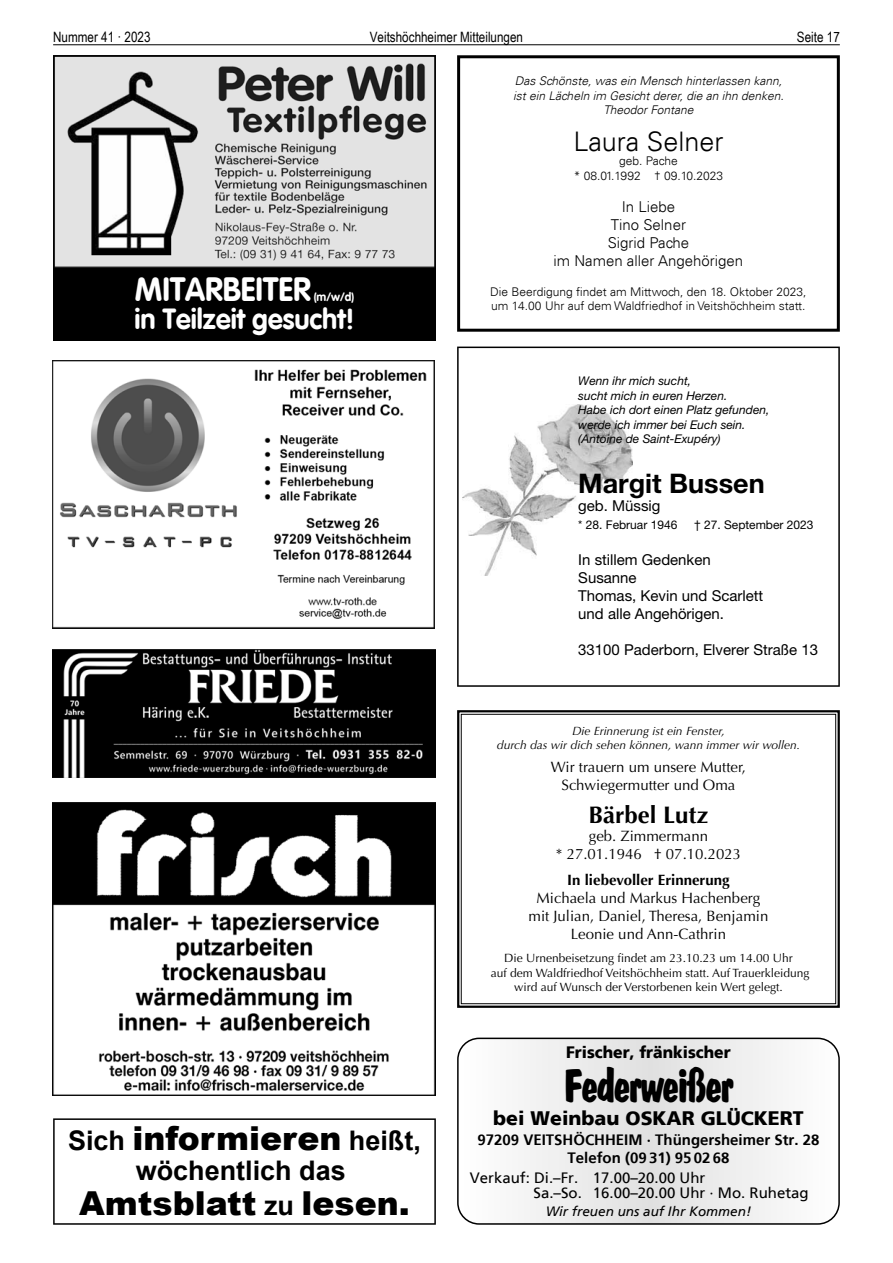
<style>
.page{position:relative;width:893px;height:1263px;background:#fff}
.page>*{position:absolute;margin:0;border:0;box-sizing:border-box;transform-origin:0 0}
.t1{font:700 46.5px "Dom Casual LT";letter-spacing:-.07em;color:#000}
.t2{font:900 33px "Arial";color:#000}
.t3{font:700 33px "VAG Rounded LT";color:#fff;scale:.96 1}
.t4{font:700 28.5px "VAG Rounded LT";color:#fff;scale:.96 1}
.t5{font:700 27px "Arial";color:#000}
.t6{font:700 27px "Helvetica Neue LT Std";color:#000}
.t7{font:300 27px "Univers LT";color:#000}
.t8{font:700 24px "Optima";color:#000}
.t9{font:900 19.5px "Frutiger LT";color:#000}
.t10{font:900 16.5px "Frutiger LT";color:#000;scale:.95 1}
.t11{font:15px/18px "Optima";color:#000;text-align:center}
.t12{font:15px/18px "Helvetica Neue LT Std";color:#000}
.t13{font:15px/15.3px "Frutiger LT";color:#000}
.t14{font:700 15px/18px "Frutiger LT";color:#000;text-align:center}
.t15{font:300 15px/18.1px "Univers LT";color:#000;text-align:center}
.t16{font:700 15px "Optima";color:#000}
.t17{font:14.25px "Arial Narrow";color:#000}
.t18{font:italic 13.5px "Frutiger LT";color:#000}
.t19{font:12px/14.4px "Optima";color:#000;text-align:center}
.t20{font:300 12px/14.5px "Univers LT";color:#000;text-align:center}
.t21{font:italic 12px/14.4px "Helvetica Neue LT Std";color:#000}
.t22{font:italic 300 12px/14.5px "Univers LT";color:#000;text-align:center}
.t23{font:italic 12px/14.4px "Optima";color:#000;text-align:center}
.t24{font:12px "Helvetica Neue LT Std";color:#000}
.t25{font:700 12px "VAG Rounded LT";color:#fff;scale:.96 1}
.s1{font-weight:700;font-size:27px}
</style>
<div class="page">
<hr style="left:53px;top:44px;width:787px;height:1px;background:#000">
<svg style="left:457px;top:347px;width:383px;height:340px"></svg>
<img style="left:462px;top:404px;width:171px;height:172px">
<img style="left:52px;top:802px;width:383px;height:294px">
<img style="left:53px;top:361px;width:382px;height:268px">
<svg style="left:457px;top:710px;width:383px;height:298px"></svg>
<div style="left:461px;top:714px;width:375px;height:290px;border:1px solid #000"></div>
<div style="left:53px;top:268px;width:383px;height:72px;background:#000"></div>
<img style="left:56px;top:58px;width:377px;height:210px">
<div style="left:53px;top:55px;width:383px;height:285px;border:2px solid #000"></div>
<img style="left:53px;top:649px;width:383px;height:129px">
<div style="left:457px;top:55px;width:383px;height:277px;border:3px solid #000"></div>
<svg style="left:460px;top:1040px;width:377px;height:182px"></svg>
<div style="left:457px;top:1037px;width:383px;height:188px;border:2px solid #000;border-radius:21px"></div>
<svg style="left:53px;top:1118px;width:383px;height:107px"></svg>
<p class="t17" style="left:53px;top:27px;width:99px">Nummer 41 · 2023</p>
<p class="t17" style="left:370px;top:27px;width:155px">Veitshöchheimer Mitteilungen</p>
<p class="t17" style="left:797px;top:27px;width:44px">Seite 17</p>
<h2 class="t3" style="left:135px;top:270px;width:185px">MITARBEITER</h2>
<p class="t25" style="left:314px;top:289px;width:43px">(m/w/d)</p>
<h3 class="t4" style="left:134px;top:302px;width:231px">in Teilzeit gesucht!</h3>
<h2 class="t2" style="left:68px;top:1114px;width:354px"><span class="s1">Sich</span> informieren <span class="s1">heißt,</span></h2>
<h3 class="t5" style="left:136px;top:1153px;width:212px">wöchentlich das</h3>
<h2 class="t2" style="left:79px;top:1179px;width:332px">Amtsblatt <span class="s1">zu</span> lesen.</h2>
<p class="t22" style="left:513px;top:74px;width:272px">Das Schönste, was ein Mensch hinterlassen kann, ist ein Lächeln im Gesicht derer, die an ihn denken.<br>Theodor Fontane</p>
<h3 class="t7" style="left:573px;top:125px;width:152px">Laura Selner</h3>
<p class="t20" style="left:574px;top:154px;width:151px">geb. Pache<br>* 08.01.1992 † 09.10.2023</p>
<p class="t15" style="left:554px;top:198px;width:191px">In Liebe<br>Tino Selner<br>Sigrid Pache<br>im Namen aller Angehörigen</p>
<p class="t20" style="left:490px;top:284px;width:318px;text-align:left">Die Beerdigung findet am Mittwoch, den 18. Oktober 2023, um 14.00 Uhr auf dem Waldfriedhof in Veitshöchheim statt.</p>
<p class="t21" style="left:578px;top:374px;width:193px">Wenn ihr mich sucht,<br>sucht mich in euren Herzen.<br>Habe ich dort einen Platz gefunden, werde ich immer bei Euch sein. (Antoine de Saint-Exupéry)</p>
<h3 class="t6" style="left:578px;top:467px;width:188px">Margit Bussen</h3>
<p class="t12" style="left:578px;top:497px;width:84px">geb. Müssig</p>
<p class="t24" style="left:578px;top:517px;width:101px">* 28. Februar 1946</p>
<p class="t24" style="left:694px;top:517px;width:121px">† 27. September 2023</p>
<p class="t12" style="left:578px;top:550px;width:187px">In stillem Gedenken<br>Susanne<br>Thomas, Kevin und Scarlett und alle Angehörigen.</p>
<p class="t12" style="left:578px;top:640px;width:241px">33100 Paderborn, Elverer Straße 13</p>
<p class="t23" style="left:497px;top:724px;width:305px">Die Erinnerung ist ein Fenster,<br>durch das wir dich sehen können, wann immer wir wollen.</p>
<p class="t11" style="left:551px;top:758px;width:197px">Wir trauern um unsere Mutter,<br>Schwiegermutter und Oma</p>
<h3 class="t8" style="left:588px;top:801px;width:122px">Bärbel Lutz</h3>
<p class="t11" style="left:556px;top:827px;width:187px">geb. Zimmermann<br>* 27.01.1946 † 07.10.2023</p>
<p class="t16" style="left:567px;top:871px;width:164px">In liebevoller Erinnerung</p>
<p class="t11" style="left:529px;top:889px;width:241px">Michaela und Markus Hachenberg mit Julian, Daniel, Theresa, Benjamin<br>Leonie und Ann-Cathrin</p>
<p class="t19" style="left:491px;top:951px;width:320px">Die Urnenbeisetzung findet am 23.10.23 um 14.00 Uhr<br>auf dem Waldfriedhof Veitshöchheim statt. Auf Trauerkleidung wird auf Wunsch der Verstorbenen kein Wert gelegt.</p>
<p class="t10" style="left:566px;top:1043px;width:175px">Frischer, fränkischer</p>
<h1 class="t1" style="left:562px;top:1058px;width:174px">Federweißer</h1>
<h3 class="t9" style="left:493px;top:1106px;width:312px">bei Weinbau OSKAR GLÜCKERT</h3>
<p class="t14" style="left:478px;top:1131px;width:343px">97209 VEITSHÖCHHEIM · Thüngersheimer Str. 28<br>Telefon (09 31) 95 02 68</p>
<p class="t13" style="left:534px;top:1170px;width:277px;text-indent:-64px">Verkauf: Di.–Fr. 17.00–20.00 Uhr<br>Sa.–So. 16.00–20.00 Uhr · Mo. Ruhetag</p>
<p class="t18" style="left:546px;top:1204px;width:207px">Wir freuen uns auf Ihr Kommen!</p>
</div>
